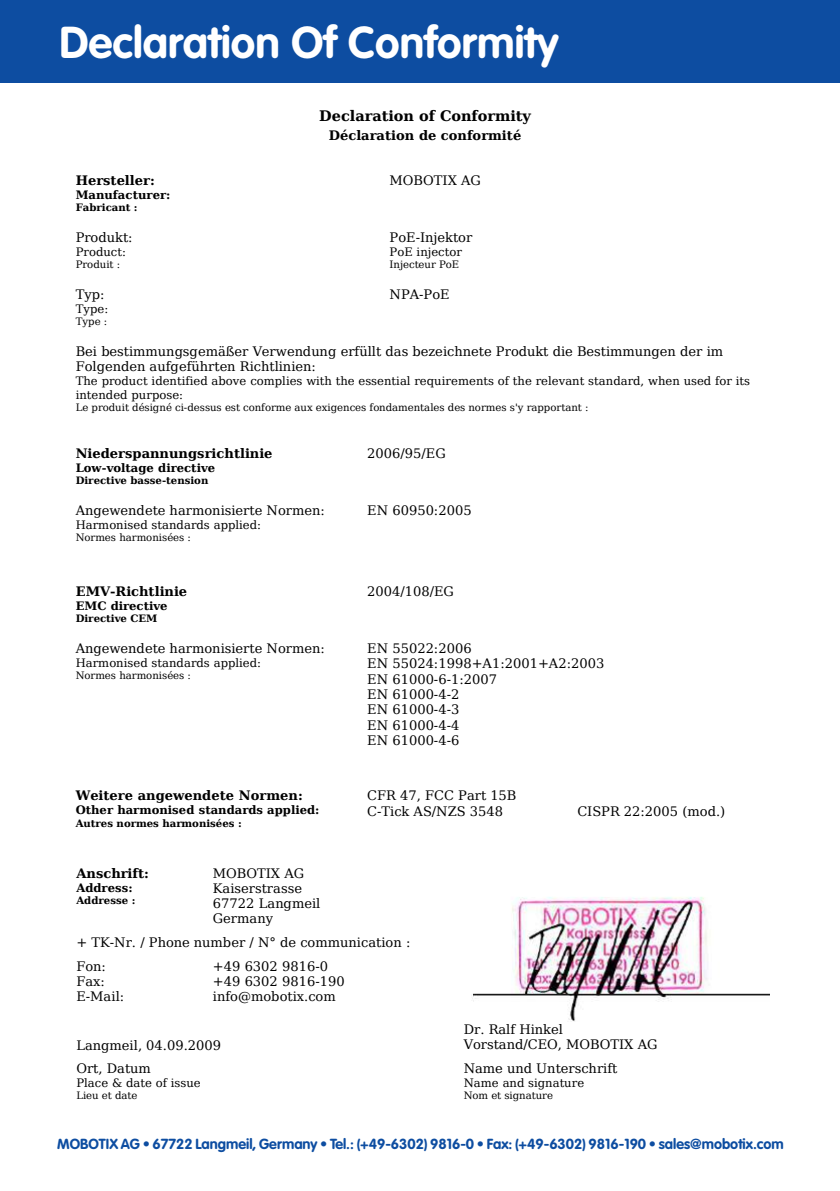
<style>
.page{position:relative;width:840px;height:1191px;background:#fff}
.page>*{position:absolute;margin:0;border:0;box-sizing:border-box;transform-origin:0 0}
.t1{font:700 44px "VAG Rounded LT Pro";color:#fff}
.t2{font:700 14.4px "VAG Rounded LT Pro";color:#0d4da1}
.t3{font:700 14.4px "Bitstream Vera Serif";color:#000}
.t4{font:13px/15.2px "Bitstream Vera Serif";color:#000}
.t5{font:700 13px "Bitstream Vera Serif";color:#000}
.t6{font:11.6px/13.6px "Bitstream Vera Serif";color:#000}
.t7{font:700 11.6px "Bitstream Vera Serif";color:#000}
.t8{font:10.2px "Bitstream Vera Serif";letter-spacing:-.005em;color:#000}
.t9{font:700 10.2px "Bitstream Vera Serif";color:#000}
</style>
<div class="page">
<div style="left:0;top:0;width:839px;height:82px;background:#0d4da1"></div>
<img style="left:472px;top:897px;width:297px;height:125px">
<h1 class="t1" style="left:60px;top:15px;width:500px">Declaration Of Conformity</h1>
<p class="t3" style="left:319px;top:109px;width:213px">Declaration of Conformity</p>
<p class="t5" style="left:328px;top:130px;width:194px">Déclaration de conformité</p>
<p class="t5" style="left:76px;top:174px;width:81px">Hersteller:</p>
<p class="t7" style="left:76px;top:190px;width:96px">Manufacturer:</p>
<p class="t9" style="left:76px;top:203px;width:63px">Fabricant :</p>
<p class="t4" style="left:389px;top:173px;width:93px">MOBOTIX AG</p>
<p class="t4" style="left:76px;top:231px;width:58px">Produkt:</p>
<p class="t6" style="left:76px;top:246px;width:52px">Product:</p>
<p class="t8" style="left:76px;top:260px;width:46px">Produit :</p>
<p class="t4" style="left:389px;top:231px;width:84px">PoE-Injektor</p>
<p class="t6" style="left:389px;top:246px;width:74px">PoE injector</p>
<p class="t8" style="left:389px;top:260px;width:71px">Injecteur PoE</p>
<p class="t4" style="left:76px;top:288px;width:30px">Typ:</p>
<p class="t6" style="left:76px;top:303px;width:34px">Type:</p>
<p class="t8" style="left:76px;top:317px;width:33px">Type :</p>
<p class="t4" style="left:389px;top:288px;width:61px">NPA-PoE</p>
<p class="t4" style="left:76px;top:345px;width:648px">Bei bestimmungsgemäßer Verwendung erfüllt das bezeichnete Produkt die Bestimmungen der im<br>Folgenden aufgeführten Richtlinien:</p>
<p class="t6" style="left:76px;top:375px;width:675px">The product identified above complies with the essential requirements of the relevant standard, when used for its intended purpose:</p>
<p class="t8" style="left:76px;top:403px;width:514px">Le produit désigné ci-dessus est conforme aux exigences fondamentales des normes s'y rapportant :</p>
<p class="t5" style="left:76px;top:447px;width:198px">Niederspannungsrichtlinie</p>
<p class="t7" style="left:76px;top:462px;width:141px">Low-voltage directive</p>
<p class="t9" style="left:76px;top:476px;width:134px">Directive basse-tension</p>
<p class="t4" style="left:367px;top:446px;width:80px">2006/95/EG</p>
<p class="t4" style="left:76px;top:503px;width:250px">Angewendete harmonisierte Normen:</p>
<p class="t6" style="left:76px;top:518px;width:187px">Harmonised standards applied:</p>
<p class="t8" style="left:76px;top:533px;width:117px">Normes harmonisées :</p>
<p class="t4" style="left:367px;top:503px;width:106px">EN 60950:2005</p>
<p class="t5" style="left:76px;top:585px;width:113px">EMV-Richtlinie</p>
<p class="t7" style="left:76px;top:600px;width:93px">EMC directive</p>
<p class="t9" style="left:76px;top:614px;width:83px">Directive CEM</p>
<p class="t4" style="left:367px;top:584px;width:88px">2004/108/EG</p>
<p class="t4" style="left:76px;top:641px;width:250px">Angewendete harmonisierte Normen:</p>
<p class="t6" style="left:76px;top:657px;width:187px">Harmonised standards applied:</p>
<p class="t8" style="left:76px;top:671px;width:117px">Normes harmonisées :</p>
<p class="t4" style="left:367px;top:641px;width:238px">EN 55022:2006<br>EN 55024:1998+A1:2001+A2:2003<br>EN 61000-6-1:2007<br>EN 61000-4-2<br>EN 61000-4-3<br>EN 61000-4-4<br>EN 61000-4-6</p>
<p class="t5" style="left:76px;top:790px;width:228px">Weitere angewendete Normen:</p>
<p class="t7" style="left:76px;top:805px;width:245px">Other harmonised standards applied:</p>
<p class="t9" style="left:76px;top:818px;width:167px">Autres normes harmonisées :</p>
<p class="t4" style="left:367px;top:789px;width:151px">CFR 47, FCC Part 15B<br>C-Tick AS/NZS 3548</p>
<p class="t4" style="left:577px;top:804px;width:149px">CISPR 22:2005 (mod.)</p>
<p class="t5" style="left:76px;top:867px;width:74px">Anschrift:</p>
<p class="t7" style="left:76px;top:882px;width:58px">Address:</p>
<p class="t9" style="left:76px;top:895px;width:60px">Addresse :</p>
<p class="t4" style="left:213px;top:866px;width:109px">MOBOTIX AG<br>Kaiserstrasse<br>67722 Langmeil<br>Germany</p>
<p class="t4" style="left:76px;top:931px;width:335px;line-height:23.4px">+ TK-Nr. / Phone number / N° de communication :<br>Fon:</p>
<p class="t4" style="left:76px;top:974px;width:49px">Fax:<br>E-Mail:</p>
<p class="t4" style="left:213px;top:959px;width:133px">+49 6302 9816-0 +49 6302 9816-190 info@mobotix.com</p>
<p class="t4" style="left:76px;top:1034px;width:146px;line-height:23.4px">Langmeil, 04.09.2009<br>Ort, Datum</p>
<p class="t6" style="left:76px;top:1076px;width:126px">Place &amp; date of issue</p>
<p class="t8" style="left:76px;top:1090px;width:63px">Lieu et date</p>
<p class="t4" style="left:463px;top:1022px;width:195px">Dr. Ralf Hinkel<br>Vorstand/CEO, MOBOTIX AG</p>
<p class="t4" style="left:463px;top:1061px;width:155px">Name und Unterschrift</p>
<p class="t6" style="left:463px;top:1076px;width:122px">Name and signature</p>
<p class="t8" style="left:463px;top:1090px;width:91px">Nom et signature</p>
<p class="t2" style="left:57px;top:1134px;width:727px">MOBOTIX AG • 67722 Langmeil, Germany • Tel.: (+49-6302) 9816-0 • Fax: (+49-6302) 9816-190 • sales@mobotix.com</p>
</div>
